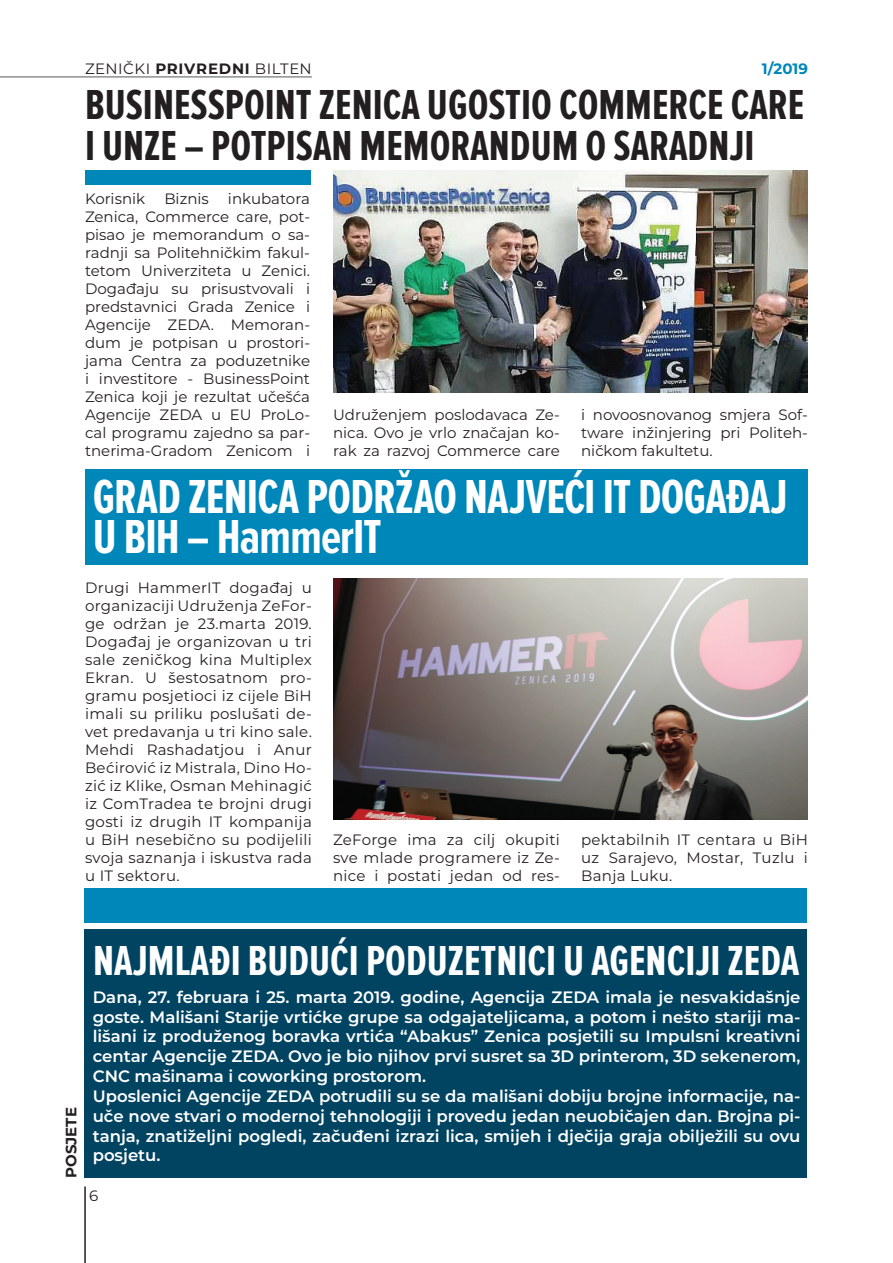
<style>
.page{position:relative;width:893px;height:1263px;background:#fff}
.page>*{position:absolute;margin:0;border:0;box-sizing:border-box;transform-origin:0 0}
.t1{font:700 49.5px/40.5px "Proxima Nova Ex Cn";letter-spacing:-.015em;color:#fff}
.t2{font:700 43.5px/40.5px "Proxima Nova Ex Cn";color:#231f20}
.t3{font:700 43.5px "Proxima Nova Ex Cn";color:#fff}
.t4{font:600 16.5px/19.8px "Montserrat";color:#fff}
.t5{font:15px/18px "Montserrat";color:#231f20;text-align:justify}
.t6{font:15px "Montserrat";letter-spacing:.03em;color:#231f20}
.t7{font:700 15px "Montserrat";color:#231f20}
.t8{font:700 15px "Montserrat";color:#0087ba}
.s1{font-weight:700}
</style>
<div class="page">
<img style="left:333px;top:171px;width:475px;height:222px">
<div style="left:85px;top:171px;width:225px;height:14px;background:#0087ba"></div>
<div style="left:85px;top:469px;width:723px;height:96px;background:#0087ba"></div>
<div style="left:84px;top:929px;width:723px;height:249px;background:#004462"></div>
<div style="left:84px;top:889px;width:723px;height:34px;background:#0087ba"></div>
<img style="left:333px;top:578px;width:475px;height:241px">
<hr style="left:84px;top:1186px;width:2px;height:77px;background:#231f20">
<hr style="left:0;top:77px;width:312px;height:1px;background:#57585a">
<p class="t6" style="left:85px;top:59px;width:228px">ZENIČKI <span class="s1">PRIVREDNI</span> BILTEN</p>
<p class="t8" style="left:762px;top:58px;width:48px">1/2019</p>
<h2 class="t2" style="left:85px;top:86px;width:721px">BUSINESSPOINT ZENICA UGOSTIO COMMERCE CARE<br>I UNZE – POTPISAN MEMORANDUM O SARADNJI</h2>
<p class="t5" style="left:85px;top:189px;width:62px">Korisnik</p>
<p class="t5" style="left:164px;top:189px;width:46px">Biznis</p>
<p class="t5" style="left:85px;top:189px;width:227px;text-indent:143px">inkubatora Zenica, Commerce care, pot&shy;pisao je memorandum o sa&shy;radnji sa Politehničkim fakul&shy;tetom Univerziteta u Zenici.<br>Događaju su prisustvovali i predstavnici Grada Zenice i Agencije ZEDA. Memoran&shy;dum je potpisan u prostori&shy;jama Centra za poduzetnike i investitore - BusinessPoint Zenica koji je rezultat učešća Agencije ZEDA u EU ProLo&shy;cal programu zajedno sa par&shy;tnerima-Gradom Zenicom i</p>
<p class="t5" style="left:333px;top:405px;width:228px">Udruženjem poslodavaca Ze&shy;nica. Ovo je vrlo značajan ko&shy;rak za razvoj Commerce care</p>
<p class="t5" style="left:581px;top:405px;width:228px">i novoosnovanog smjera Sof&shy;tware inžinjering pri Politeh&shy;ničkom fakultetu.</p>
<h1 class="t1" style="left:93px;top:478px;width:697px">GRAD ZENICA PODRŽAO NAJVEĆI IT DOGAĐAJ<br>U BIH – HammerIT</h1>
<p class="t5" style="left:85px;top:578px;width:228px">Drugi HammerIT događaj u organizaciji Udruženja ZeFor&shy;ge održan je 23.marta 2019.<br>Događaj je organizovan u tri sale zeničkog kina Multiplex Ekran. U šestosatnom pro&shy;gramu posjetioci iz cijele BiH imali su priliku poslušati de&shy;vet predavanja u tri kino sale.<br>Mehdi Rashadatjou i Anur Bećirović iz Mistrala, Dino Ho&shy;zić iz Klike, Osman Mehinagić iz ComTradea te brojni drugi gosti iz drugih IT kompanija u BiH nesebično su podijelili svoja saznanja i iskustva rada u IT sektoru.</p>
<p class="t5" style="left:333px;top:830px;width:228px">ZeForge ima za cilj okupiti sve mlade programere iz Ze&shy;nice i postati jedan od res-</p>
<p class="t5" style="left:581px;top:830px;width:228px">pektabilnih IT centara u BiH uz Sarajevo, Mostar, Tuzlu i Banja Luku.</p>
<p class="t7" style="left:60px;top:1178px;width:72px;rotate:-90deg">POSJETE</p>
<h2 class="t3" style="left:93px;top:936px;width:708px">NAJMLAĐI BUDUĆI PODUZETNICI U AGENCIJI ZEDA</h2>
<p class="t4" style="left:93px;top:986px;width:709px">Dana, 27. februara i 25. marta 2019. godine, Agencija ZEDA imala je nesvakidašnje goste. Mališani Starije vrtićke grupe sa odgajateljicama, a potom i nešto stariji ma&shy;lišani iz produženog boravka vrtića “Abakus” Zenica posjetili su Impulsni kreativni centar Agencije ZEDA. Ovo je bio njihov prvi susret sa 3D printerom, 3D sekenerom, CNC mašinama i coworking prostorom.<br>Uposlenici Agencije ZEDA potrudili su se da mališani dobiju brojne informacije, na&shy;uče nove stvari o modernoj tehnologiji i provedu jedan neuobičajen dan. Brojna pi&shy;tanja, znatiželjni pogledi, začuđeni izrazi lica, smijeh i dječija graja obilježili su ovu posjetu.</p>
<p class="t5" style="left:89px;top:1186px;width:11px">6</p>
</div>
